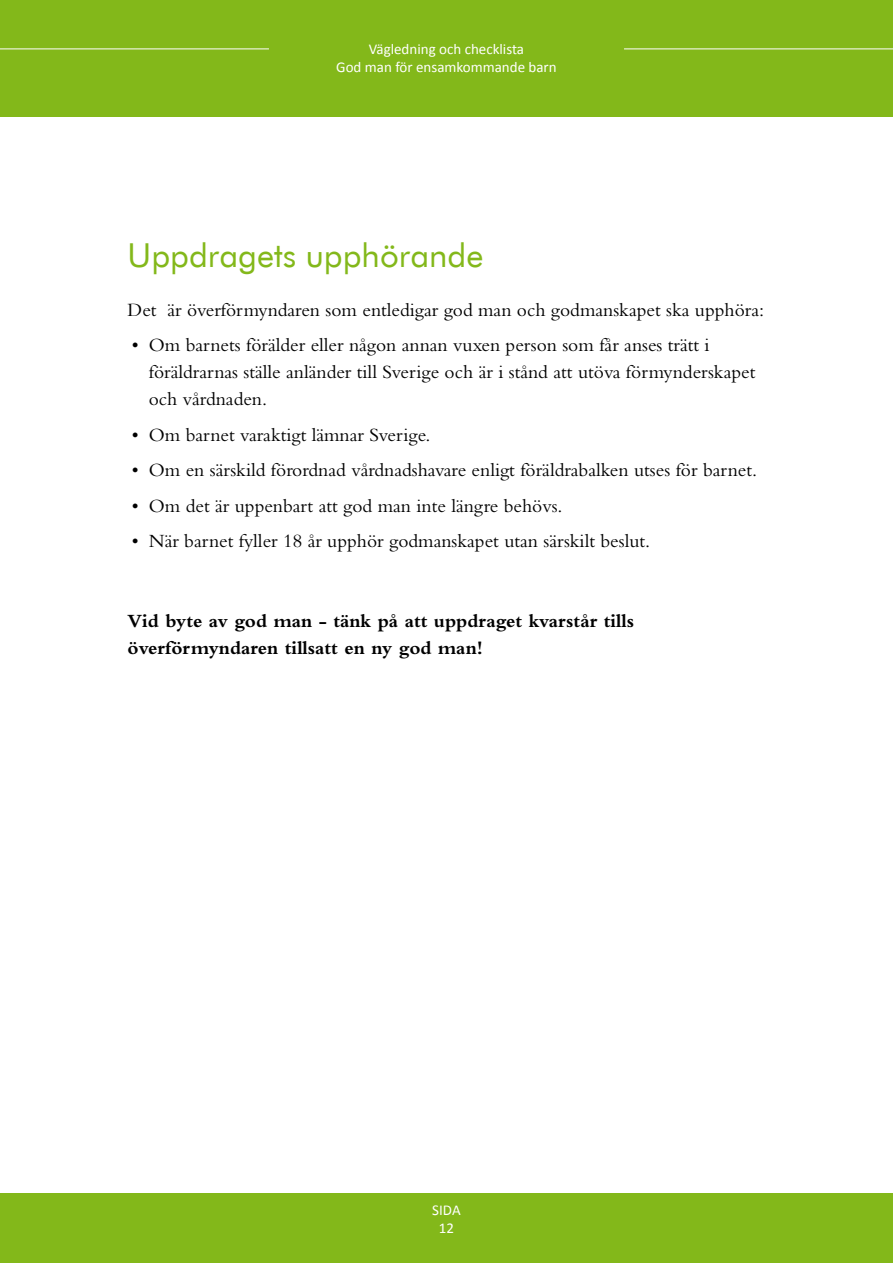
<style>
.page{position:relative;width:893px;height:1263px;background:#fff}
.page>*{position:absolute;margin:0;border:0;box-sizing:border-box;transform-origin:0 0}
.t1{font:33px "Futura BT";color:#83b81a}
.t2{font:19.5px/27px "Bembo";color:#000}
.t3{font:700 19.5px/27px "Bembo";color:#000}
.t4{font:15px/18px "Calibri";color:#fff;text-align:center}
</style>
<div class="page">
<div style="left:0;top:1193px;width:893px;height:70px;background:#83b81a"></div>
<div style="left:1px;top:1px;width:892px;height:116px;background:#83b81a"></div>
<hr style="left:0;top:49px;width:269px;height:1px;background:#fff">
<hr style="left:624px;top:49px;width:269px;height:1px;background:#fff">
<p class="t4" style="left:336px;top:40px;width:222px">Vägledning och checklista<br>God man för ensamkommande barn</p>
<h1 class="t1" style="left:128px;top:236px;width:357px">Uppdragets upphörande</h1>
<p class="t2" style="left:128px;top:296px;width:638px">Det är överförmyndaren som entledigar god man och godmanskapet ska upphöra:</p>
<p class="t2" style="left:149px;top:331px;width:608px;text-indent:-17px">• Om barnets förälder eller någon annan vuxen person som får anses trätt i föräldrarnas ställe anländer till Sverige och är i stånd att utöva förmynderskapet och vårdnaden.</p>
<p class="t2" style="left:132px;top:421px;width:300px">• Om barnet varaktigt lämnar Sverige.</p>
<p class="t2" style="left:132px;top:456px;width:627px">• Om en särskild förordnad vårdnadshavare enligt föräldrabalken utses för barnet.</p>
<p class="t2" style="left:132px;top:492px;width:432px">• Om det är uppenbart att god man inte längre behövs.</p>
<p class="t2" style="left:132px;top:527px;width:520px">• När barnet fyller 18 år upphör godmanskapet utan särskilt beslut.</p>
<p class="t3" style="left:128px;top:607px;width:508px">Vid byte av god man - tänk på att uppdraget kvarstår tills överförmyndaren tillsatt en ny god man!</p>
<p class="t4" style="left:432px;top:1201px;width:30px">SIDA<br>12</p>
</div>
